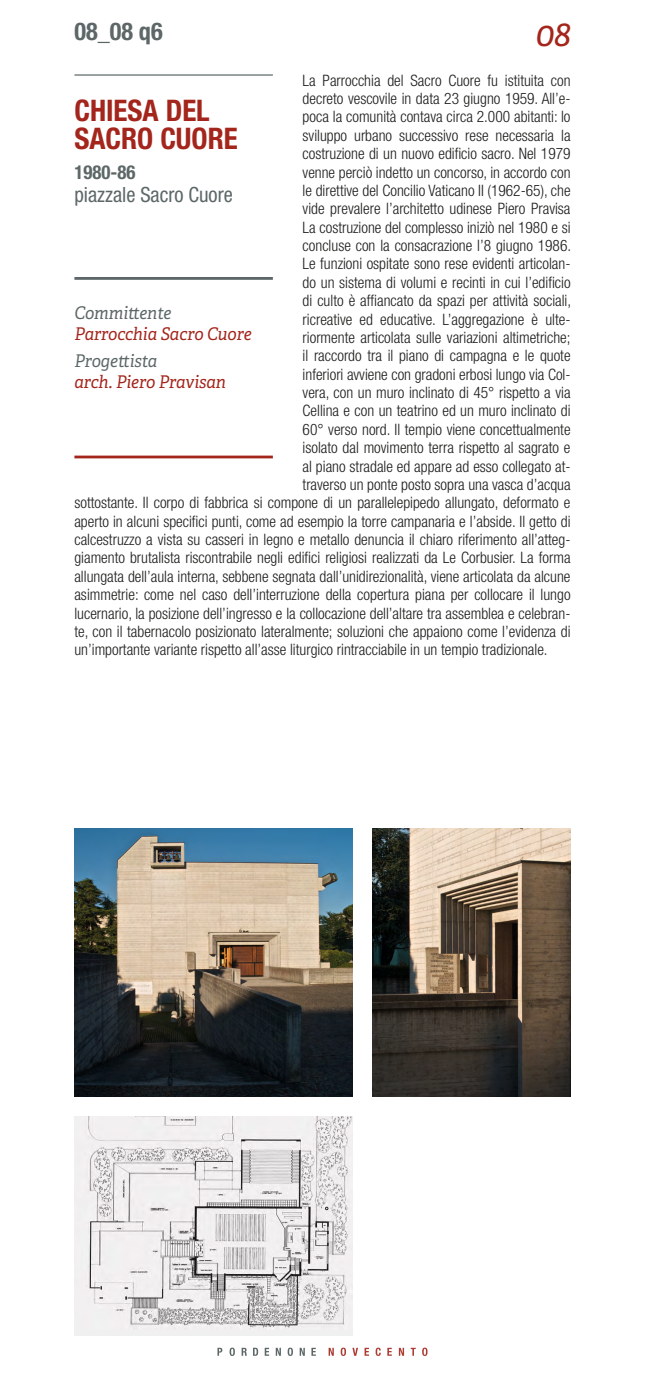
<style>
.page{position:relative;width:645px;height:1389px;background:#fff}
.page>*{position:absolute;margin:0;border:0;box-sizing:border-box;transform-origin:0 0}
.t1{font:italic 35px "Adelle";color:#a3251b;scale:.96 1}
.t2{font:700 condensed 29.75px/28px "Helvetica Neue LT Std";color:#a3251b}
.t3{font:700 condensed 24.5px "Helvetica Neue LT Std";color:#5d6767}
.t4{font:condensed 21px "Helvetica Neue LT Std";color:#5d6767}
.t5{font:700 condensed 19.25px "Helvetica Neue LT Std";color:#5d6767}
.t6{font:italic 17.5px "Adelle";color:#a3251b;scale:.93 1}
.t7{font:italic 17.5px "Adelle";color:#5d6767;scale:.93 1}
.schede{font:300 condensed 15.75px "Helvetica Neue LT Std";color:#1d1d1b}
.s1{font-weight:400}
</style>
<div class="page">
<svg style="left:329px;top:1348px;width:98px;height:8px"></svg>
<svg style="left:217px;top:1348px;width:99px;height:8px"></svg>
<hr style="left:74px;top:277px;width:199px;height:3px;background:#5d6767">
<hr style="left:74px;top:74px;width:199px;height:2px;background:#5d6767">
<hr style="left:74px;top:456px;width:199px;height:2px;background:#a3251b">
<img style="left:74px;top:1116px;width:278px;height:220px">
<img style="left:74px;top:828px;width:278px;height:268px">
<img style="left:372px;top:828px;width:198px;height:268px">
<p class="t3" style="left:74px;top:16px;width:90px">08<span class="s1">_</span>08 q6</p>
<p class="t1" style="left:536px;top:12px;width:38px">08</p>
<p class="schede" style="left:303px;top:71px;width:269px">La Parrocchia del Sacro Cuore fu istituita con</p>
<p class="schede" style="left:303px;top:89px;width:269px">decreto vescovile in data 23 giugno 1959. All’e-</p>
<p class="schede" style="left:303px;top:108px;width:269px">poca la comunità contava circa 2.000 abitanti: lo</p>
<p class="schede" style="left:303px;top:126px;width:269px">sviluppo urbano successivo rese necessaria la</p>
<p class="schede" style="left:303px;top:145px;width:269px">costruzione di un nuovo edificio sacro. Nel 1979</p>
<p class="schede" style="left:303px;top:163px;width:269px">venne perciò indetto un concorso, in accordo con</p>
<p class="schede" style="left:303px;top:181px;width:269px">le direttive del Concilio Vaticano II (1962-65), che</p>
<p class="schede" style="left:303px;top:200px;width:269px">vide prevalere l’architetto udinese Piero Pravisa</p>
<p class="schede" style="left:303px;top:218px;width:269px">La costruzione del complesso iniziò nel 1980 e si</p>
<p class="schede" style="left:303px;top:236px;width:270px">concluse con la consacrazione l’8 giugno 1986.</p>
<p class="schede" style="left:303px;top:255px;width:269px">Le funzioni ospitate sono rese evidenti articolan-</p>
<p class="schede" style="left:303px;top:273px;width:269px">do un sistema di volumi e recinti in cui l’edificio</p>
<p class="schede" style="left:303px;top:292px;width:270px">di culto è affiancato da spazi per attività sociali,</p>
<p class="schede" style="left:303px;top:310px;width:269px">ricreative ed educative. L’aggregazione è ulte-</p>
<p class="schede" style="left:303px;top:328px;width:269px">riormente articolata sulle variazioni altimetriche;</p>
<p class="schede" style="left:303px;top:347px;width:269px">il raccordo tra il piano di campagna e le quote</p>
<p class="schede" style="left:303px;top:365px;width:269px">inferiori avviene con gradoni erbosi lungo via Col-</p>
<p class="schede" style="left:303px;top:383px;width:269px">vera, con un muro inclinato di 45° rispetto a via</p>
<p class="schede" style="left:303px;top:402px;width:269px">Cellina e con un teatrino ed un muro inclinato di</p>
<p class="schede" style="left:303px;top:420px;width:269px">60° verso nord. Il tempio viene concettualmente</p>
<p class="schede" style="left:303px;top:439px;width:269px">isolato dal movimento terra rispetto al sagrato e</p>
<p class="schede" style="left:303px;top:457px;width:269px">al piano stradale ed appare ad esso collegato at-</p>
<p class="schede" style="left:303px;top:475px;width:269px">traverso un ponte posto sopra una vasca d’acqua</p>
<p class="schede" style="left:74px;top:494px;width:498px">sottostante. Il corpo di fabbrica si compone di un parallelepipedo allungato, deformato e</p>
<p class="schede" style="left:74px;top:512px;width:498px">aperto in alcuni specifici punti, come ad esempio la torre campanaria e l’abside. Il getto di</p>
<p class="schede" style="left:74px;top:530px;width:498px">calcestruzzo a vista su casseri in legno e metallo denuncia il chiaro riferimento all’atteg-</p>
<p class="schede" style="left:74px;top:549px;width:498px">giamento brutalista riscontrabile negli edifici religiosi realizzati da Le Corbusier. La forma</p>
<p class="schede" style="left:74px;top:567px;width:498px">allungata dell’aula interna, sebbene segnata dall’unidirezionalità, viene articolata da alcune</p>
<p class="schede" style="left:74px;top:586px;width:498px">asimmetrie: come nel caso dell’interruzione della copertura piana per collocare il lungo</p>
<p class="schede" style="left:74px;top:604px;width:498px">lucernario, la posizione dell’ingresso e la collocazione dell’altare tra assemblea e celebran-</p>
<p class="schede" style="left:74px;top:622px;width:498px">te, con il tabernacolo posizionato lateralmente; soluzioni che appaiono come l’evidenza di</p>
<p class="schede" style="left:74px;top:641px;width:475px">un’importante variante rispetto all’asse liturgico rintracciabile in un tempio tradizionale.</p>
<p class="t2" style="left:74px;top:96px;width:165px">CHIESA DEL<br>SACRO CUORE</p>
<p class="t5" style="left:74px;top:160px;width:62px">1980-86</p>
<p class="t4" style="left:74px;top:182px;width:160px">piazzale Sacro Cuore</p>
<p class="t7" style="left:74px;top:302px;width:106px">Committente</p>
<p class="t6" style="left:74px;top:323px;width:192px">Parrocchia Sacro Cuore</p>
<p class="t7" style="left:74px;top:350px;width:91px">Progettista</p>
<p class="t6" style="left:74px;top:371px;width:165px">arch. Piero Pravisan</p>
</div>
